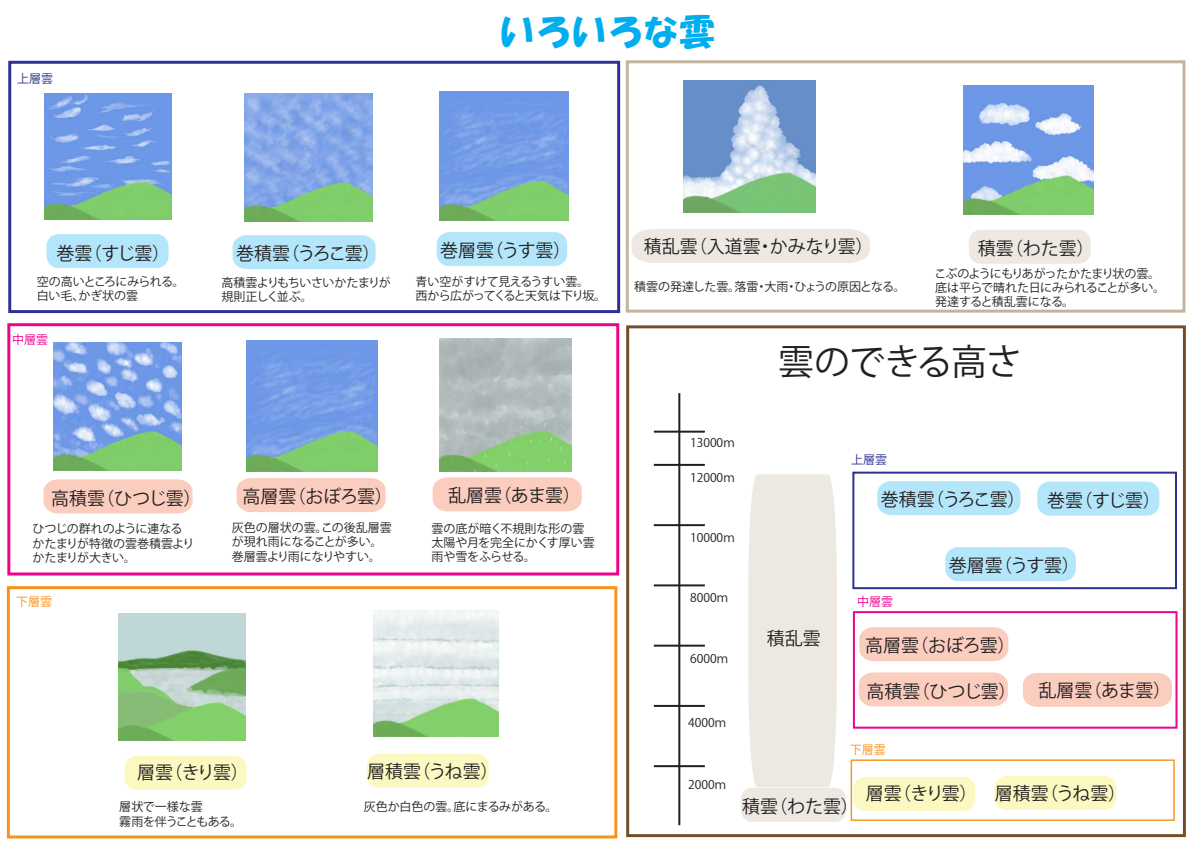
<style>
.page{position:relative;width:1191px;height:842px;background:#fff}
.page>*{position:absolute;margin:0;border:0;box-sizing:border-box;transform-origin:0 0}
.t1{font:36px "Koz Go Pro";letter-spacing:-.03em;color:#231f20}
.t2{font:36px "HG Soei Kakupoptai";color:#00aeef}
.t3{font:18px "Koz Go Pro";color:#231f20}
.t4{font:12px/14.4px "Koz Go Pro";color:#231f20}
.t5{font:12px/14.4px "Koz Go Pro";letter-spacing:-.04em;color:#231f20}
.t6{font:12px/14.4px "Koz Go Pro";letter-spacing:-.02em;color:#231f20}
.t7{font:12px/14.4px "Koz Go Pro";letter-spacing:-.05em;color:#231f20}
.t8{font:12px/14.4px "Koz Go Pro";letter-spacing:-.045em;color:#231f20}
.t9{font:12px "Koz Go Pro";color:#2e3092}
.t10{font:12px "Koz Go Pro";color:#ed028c}
.t11{font:12px "Koz Go Pro";color:#f7931d}
</style>
<div class="page">
<div style="left:125px;top:756px;width:122px;height:34px;background:#fbf9c1;border-radius:12px"></div>
<div style="left:7px;top:586px;width:610px;height:252px;border:3px solid #f7931d"></div>
<div style="left:237px;top:478px;width:149px;height:34px;background:#facdbf"></div>
<div style="left:44px;top:479px;width:149px;height:34px;background:#facdbf"></div>
<div style="left:968px;top:230px;width:122px;height:34px;background:#ede8e1;border-radius:12px"></div>
<svg style="left:741px;top:474px;width:105px;height:348px"></svg>
<div style="left:632px;top:229px;width:237px;height:34px;background:#ede8e1"></div>
<div style="left:367px;top:754px;width:122px;height:34px;background:#fbf9c1;border-radius:12px"></div>
<div style="left:433px;top:477px;width:149px;height:34px;background:#facdbf"></div>
<div style="left:437px;top:232px;width:130px;height:34px;background:#b3e6fa;border-radius:12px"></div>
<div style="left:47px;top:234px;width:122px;height:34px;background:#b3e6fa;border-radius:12px"></div>
<div style="left:233px;top:235px;width:143px;height:34px;background:#b3e6fa"></div>
<div style="left:1037px;top:482px;width:122px;height:34px;background:#b3e6fa;border-radius:12px"></div>
<div style="left:877px;top:481px;width:143px;height:34px;background:#b3e6fa"></div>
<div style="left:858px;top:672px;width:149px;height:34px;background:#facdbf"></div>
<div style="left:1023px;top:673px;width:148px;height:34px;background:#facdbf"></div>
<div style="left:853px;top:777px;width:122px;height:34px;background:#fbf9c1;border-radius:12px"></div>
<div style="left:994px;top:776px;width:122px;height:34px;background:#fbf9c1;border-radius:12px"></div>
<div style="left:945px;top:547px;width:131px;height:34px;background:#b3e6fa;border-radius:12px"></div>
<div style="left:859px;top:627px;width:149px;height:34px;background:#facdbf"></div>
<img style="left:683px;top:80px;width:132px;height:133px">
<div style="left:8px;top:61px;width:612px;height:252px;border:3px solid #2e3092"></div>
<div style="left:626px;top:60px;width:559px;height:253px;border:3px solid #c3b49b"></div>
<div style="left:7px;top:323px;width:612px;height:252px;border:3px solid #ed028c"></div>
<div style="left:626px;top:325px;width:559px;height:512px;border:3px solid #744c27"></div>
<hr style="left:678px;top:393px;width:2px;height:432px;background:#231f20">
<hr style="left:654px;top:765px;width:51px;height:2px;background:#231f20">
<hr style="left:654px;top:705px;width:51px;height:2px;background:#231f20">
<hr style="left:654px;top:645px;width:51px;height:2px;background:#231f20">
<hr style="left:654px;top:584px;width:51px;height:2px;background:#231f20">
<hr style="left:654px;top:524px;width:51px;height:2px;background:#231f20">
<hr style="left:654px;top:464px;width:51px;height:2px;background:#231f20">
<hr style="left:654px;top:431px;width:51px;height:2px;background:#231f20">
<img style="left:247px;top:341px;width:131px;height:131px">
<img style="left:53px;top:342px;width:129px;height:129px">
<img style="left:439px;top:339px;width:133px;height:132px">
<img style="left:45px;top:93px;width:127px;height:127px">
<img style="left:118px;top:613px;width:128px;height:127px">
<img style="left:244px;top:93px;width:129px;height:129px">
<img style="left:439px;top:92px;width:129px;height:128px">
<img style="left:963px;top:85px;width:130px;height:130px">
<img style="left:373px;top:611px;width:125px;height:125px">
<div style="left:852px;top:472px;width:325px;height:117px;border:2px solid #2e3092"></div>
<div style="left:853px;top:611px;width:324px;height:118px;border:2px solid #ed028c"></div>
<div style="left:850px;top:759px;width:324px;height:62px;border:1px solid #f7931d"></div>
<p class="t9" style="left:17px;top:70px;width:37px">上層雲</p>
<h1 class="t2" style="left:499px;top:14px;width:217px">いろいろな雲</h1>
<h2 class="t3" style="left:56px;top:241px;width:115px">巻雲（すじ雲）</h2>
<p class="t6" style="left:37px;top:275px;width:149px">空の高いところにみられる。白い毛、かぎ状の雲</p>
<p class="t10" style="left:12px;top:331px;width:37px">中層雲</p>
<h2 class="t3" style="left:236px;top:241px;width:146px">巻積雲（うろこ雲）</h2>
<p class="t8" style="left:222px;top:276px;width:171px">高積雲よりもちいさいかたまりが規則正しく並ぶ。</p>
<h2 class="t3" style="left:440px;top:239px;width:133px">巻層雲（うす雲）</h2>
<p class="t7" style="left:415px;top:274px;width:192px">青い空がすけて見えるうすい雲。<br>西から広がってくると天気は下り坂。</p>
<h2 class="t3" style="left:643px;top:235px;width:231px">積乱雲（入道雲・かみなり雲）</h2>
<p class="t4" style="left:634px;top:280px;width:273px">積雲の発達した雲。落雷・大雨・ひょうの原因となる。</p>
<h2 class="t3" style="left:977px;top:237px;width:118px">積雲（わた雲）</h2>
<p class="t5" style="left:934px;top:266px;width:232px">こぶのようにもりあがったかたまり状の雲。底は平らで晴れた日にみられることが多い。発達すると積乱雲になる。</p>
<p class="t4" style="left:690px;top:436px;width:47px">13000ｍ</p>
<p class="t4" style="left:690px;top:471px;width:47px">12000ｍ</p>
<h1 class="t1" style="left:778px;top:338px;width:245px">雲のできる高さ</h1>
<p class="t9" style="left:851px;top:451px;width:37px">上層雲</p>
<h2 class="t3" style="left:448px;top:484px;width:134px">乱層雲（あま雲）</h2>
<h2 class="t3" style="left:242px;top:485px;width:152px">高層雲（おぼろ雲）</h2>
<h2 class="t3" style="left:51px;top:486px;width:152px">高積雲（ひつじ雲）</h2>
<h2 class="t3" style="left:881px;top:487px;width:146px">巻積雲（うろこ雲）</h2>
<h2 class="t3" style="left:1047px;top:489px;width:115px">巻雲（すじ雲）</h2>
<p class="t4" style="left:33px;top:522px;width:163px">ひつじの群れのように連なるかたまりが特徴の雲巻積雲よりかたまりが大きい。</p>
<p class="t4" style="left:232px;top:520px;width:162px">灰色の層状の雲。この後乱層雲が現れ雨になることが多い。巻層雲より雨になりやすい。</p>
<p class="t4" style="left:431px;top:521px;width:165px">雲の底が暗く不規則な形の雲太陽や月を完全にかくす厚い雲雨や雪をふらせる。</p>
<p class="t4" style="left:690px;top:531px;width:47px">10000ｍ</p>
<p class="t4" style="left:690px;top:591px;width:40px">8000ｍ</p>
<p class="t11" style="left:16px;top:593px;width:37px">下層雲</p>
<p class="t10" style="left:857px;top:593px;width:37px">中層雲</p>
<h2 class="t3" style="left:948px;top:554px;width:133px">巻層雲（うす雲）</h2>
<h2 class="t3" style="left:137px;top:760px;width:113px">層雲（きり雲）</h2>
<p class="t6" style="left:119px;top:800px;width:124px">層状で一様な雲<br>霧雨を伴うこともある。</p>
<h2 class="t3" style="left:367px;top:760px;width:133px">層積雲（うね雲）</h2>
<p class="t4" style="left:364px;top:800px;width:195px">灰色か白色の雲。底にまるみがある。</p>
<p class="t4" style="left:690px;top:652px;width:40px">6000ｍ</p>
<p class="t4" style="left:688px;top:716px;width:40px">4000ｍ</p>
<p class="t4" style="left:688px;top:778px;width:40px">2000ｍ</p>
<h2 class="t3" style="left:766px;top:626px;width:55px">積乱雲</h2>
<h2 class="t3" style="left:865px;top:634px;width:152px">高層雲（おぼろ雲）</h2>
<h2 class="t3" style="left:866px;top:679px;width:152px">高積雲（ひつじ雲）</h2>
<p class="t11" style="left:849px;top:742px;width:37px">下層雲</p>
<h2 class="t3" style="left:1038px;top:679px;width:134px">乱層雲（あま雲）</h2>
<h2 class="t3" style="left:742px;top:795px;width:118px">積雲（わた雲）</h2>
<h2 class="t3" style="left:865px;top:782px;width:262px">層雲（きり雲） 層積雲（うね雲）</h2>
</div>
